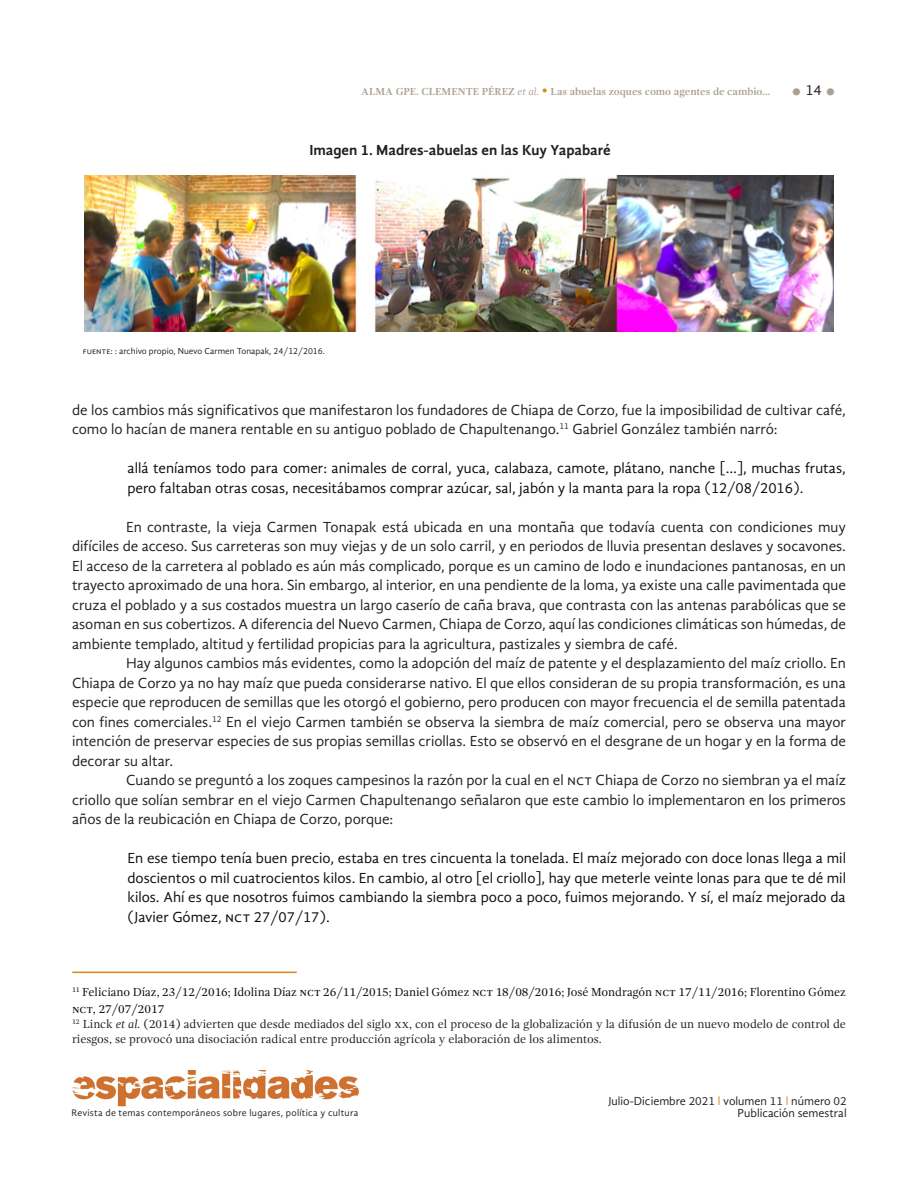
<style>
.page{position:relative;width:918px;height:1188px;background:#fff}
.page>*{position:absolute;margin:0;border:0;box-sizing:border-box;transform-origin:0 0}
.t1{font:27px "Gandhi Sans";color:#aba095}
.t2{font:15px/19.5px "Gandhi Sans";color:#231f20;text-align:justify}
.t3{font:15px/19.5px "Gandhi Sans";color:#0b0c0b}
.nivel_1{font:700 15px "Gandhi Sans";color:#231f20}
.pie_de_página{font:12px/15px "Gandhi Serif";letter-spacing:-.005em;color:#231f20}
.pie_de_página-2{font:12px/16.5px "Gandhi Serif";color:#0b0c0b}
.t4{font:12px/12px "Gandhi Sans";color:#231f20;text-align:right}
.t5{font:700 10.5px "Gandhi Serif";color:#aba095}
.t6{font:9.75px "Gandhi Sans";letter-spacing:.025em;color:#231f20}
.t7{font:9px "Gandhi Sans";color:#231f20}
.s1{font-weight:400;font-style:italic}
.s2{font-family:"Gandhi Sans";font-weight:400;font-size:15px;color:#df8619}
.s3{font-style:italic}
.s4{color:#df8619}
</style>
<div class="page">
<img style="left:72px;top:1070px;width:287px;height:37px">
<img style="left:84px;top:176px;width:750px;height:155px">
<hr style="left:73px;top:972px;width:223px;height:1px;background:#df8619">
<p class="t5" style="left:361px;top:86px;width:411px">ALMA GPE. CLEMENTE PÉREZ <span class="s1">et al.</span> <span class="s2">•</span> Las abuelas zoques como agentes de cambio...</p>
<h1 class="t1" style="left:791px;top:75px;width:46px">•<sup>14</sup>•</h1>
<p class="nivel_1" style="left:309px;top:142px;width:303px">Imagen 1. Madres-abuelas en las Kuy Yapabaré</p>
<p class="t7" style="left:83px;top:346px;width:244px">FUENTE: : archivo propio, Nuevo Carmen Tonapak, 24/12/2016.</p>
<p class="t2" style="left:72px;top:400px;width:776px">de los cambios más significativos que manifestaron los fundadores de Chiapa de Corzo, fue la imposibilidad de cultivar café, como lo hacían de manera rentable en su antiguo poblado de Chapultenango.<sup>11</sup> Gabriel González también narró:</p>
<p class="t3" style="left:128px;top:458px;width:720px">allá teníamos todo para comer: animales de corral, yuca, calabaza, camote, plátano, nanche […], muchas frutas, pero faltaban otras cosas, necesitábamos comprar azúcar, sal, jabón y la manta para la ropa (12/08/2016).</p>
<p class="t2" style="left:72px;top:517px;width:776px;text-indent:54px">En contraste, la vieja Carmen Tonapak está ubicada en una montaña que todavía cuenta con condiciones muy difíciles de acceso. Sus carreteras son muy viejas y de un solo carril, y en periodos de lluvia presentan deslaves y socavones.<br>El acceso de la carretera al poblado es aún más complicado, porque es un camino de lodo e inundaciones pantanosas, en un trayecto aproximado de una hora. Sin embargo, al interior, en una pendiente de la loma, ya existe una calle pavimentada que cruza el poblado y a sus costados muestra un largo caserío de caña brava, que contrasta con las antenas parabólicas que se asoman en sus cobertizos. A diferencia del Nuevo Carmen, Chiapa de Corzo, aquí las condiciones climáticas son húmedas, de ambiente templado, altitud y fertilidad propicias para la agricultura, pastizales y siembra de café.</p>
<p class="t2" style="left:72px;top:653px;width:776px;text-indent:54px">Hay algunos cambios más evidentes, como la adopción del maíz de patente y el desplazamiento del maíz criollo. En Chiapa de Corzo ya no hay maíz que pueda considerarse nativo. El que ellos consideran de su propia transformación, es una especie que reproducen de semillas que les otorgó el gobierno, pero producen con mayor frecuencia el de semilla patentada con fines comerciales.<sup>12</sup> En el viejo Carmen también se observa la siembra de maíz comercial, pero se observa una mayor intención de preservar especies de sus propias semillas criollas. Esto se observó en el desgrane de un hogar y en la forma de decorar su altar.</p>
<p class="t2" style="left:72px;top:770px;width:776px;text-indent:54px">Cuando se preguntó a los zoques campesinos la razón por la cual en el NCT Chiapa de Corzo no siembran ya el maíz criollo que solían sembrar en el viejo Carmen Chapultenango señalaron que este cambio lo implementaron en los primeros años de la reubicación en Chiapa de Corzo, porque:</p>
<p class="t3" style="left:128px;top:848px;width:720px;text-align:justify">En ese tiempo tenía buen precio, estaba en tres cincuenta la tonelada. El maíz mejorado con doce lonas llega a mil doscientos o mil cuatrocientos kilos. En cambio, al otro [el criollo], hay que meterle veinte lonas para que te dé mil kilos. Ahí es que nosotros fuimos cambiando la siembra poco a poco, fuimos mejorando. Y sí, el maíz mejorado da (Javier Gómez, NCT 27/07/17).</p>
<p class="pie_de_página-2" style="left:72px;top:984px;width:775px"><sup>11</sup> Feliciano Díaz, 23/12/2016; Idolina Díaz NCT 26/11/2015; Daniel Gómez NCT 18/08/2016; José Mondragón NCT 17/11/2016; Florentino Gómez<br>NCT, 27/07/2017</p>
<p class="pie_de_página" style="left:72px;top:1016px;width:776px"><sup>12</sup> Linck <span class="s3">et al.</span> (2014) advierten que desde mediados del siglo XX, con el proceso de la globalización y la difusión de un nuevo modelo de control de riesgos, se provocó una disociación radical entre producción agrícola y elaboración de los alimentos.</p>
<p class="t6" style="left:71px;top:1107px;width:289px">Revista de temas contemporáneos sobre lugares, política y cultura</p>
<p class="t4" style="left:608px;top:1095px;width:240px">Julio-Diciembre 2021 <span class="s4">l</span> volumen 11 <span class="s4">l</span> número 02<br>Publicación semestral</p>
</div>
